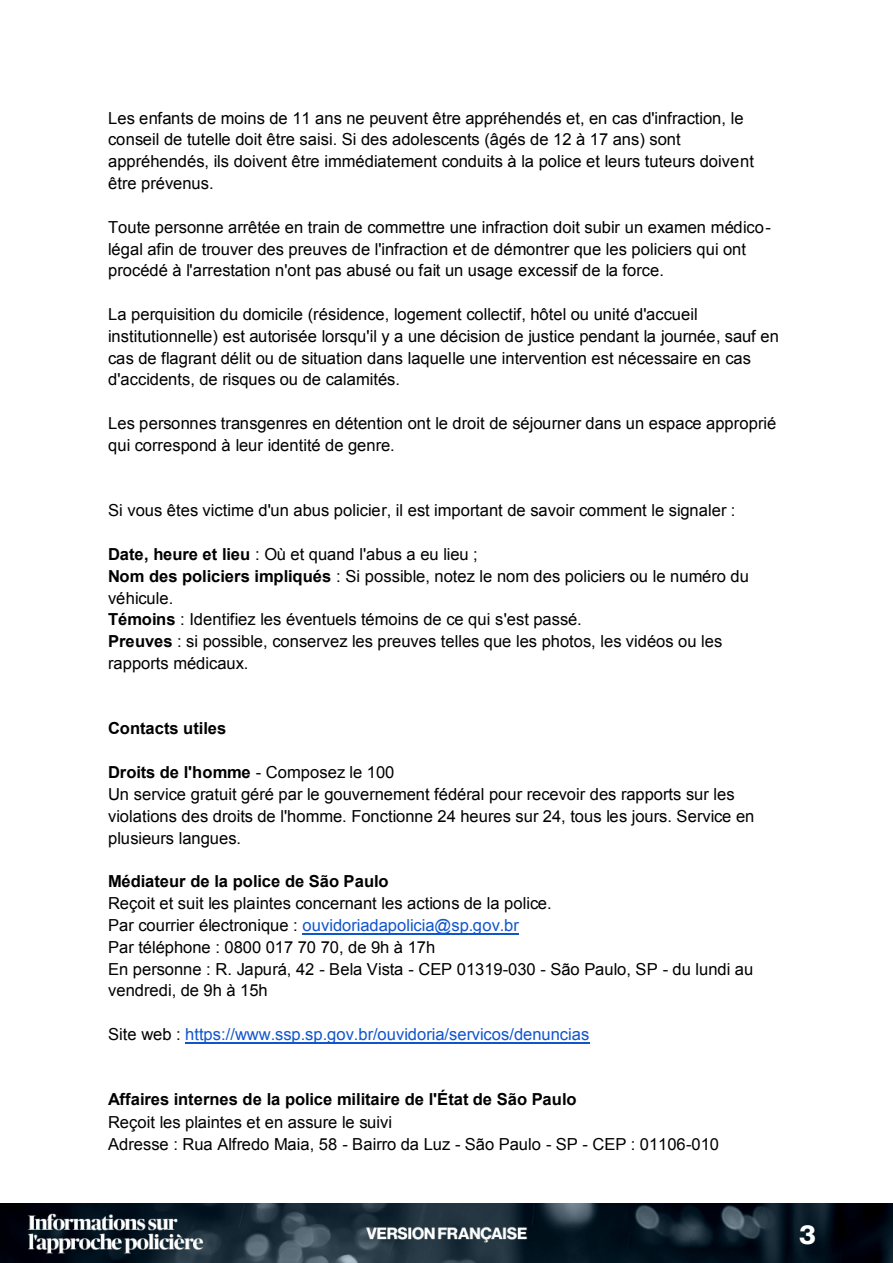
<style>
.page{position:relative;width:893px;height:1263px;background:#fff}
.page>*{position:absolute;margin:0;border:0;box-sizing:border-box;transform-origin:0 0}
.t1{font:27px "N Haas Grotesk DS Pro 75 Bd";color:#fff}
.t2{font:16.5px/21.9px "Arial";color:#000}
.t3{font:700 16.5px "Arial";color:#000}
.t4{font:16.5px "Arial";color:#15c}
.s1{font-weight:700}
.s2{color:#15c}
.s3{color:#000}
</style>
<div class="page">
<img style="left:0;top:1203px;width:893px;height:60px">
<hr style="left:303px;top:933px;width:216px;height:1px;background:#15c">
<hr style="left:185px;top:1042px;width:405px;height:1px;background:#15c">
<p class="t2" style="left:108px;top:107px;width:647px">Les enfants de moins de 11 ans ne peuvent être appréhendés et, en cas d'infraction, le conseil de tutelle doit être saisi. Si des adolescents (âgés de 12 à 17 ans) sont appréhendés, ils doivent être immédiatement conduits à la police et leurs tuteurs doivent être prévenus.</p>
<p class="t2" style="left:108px;top:216px;width:664px">Toute personne arrêtée en train de commettre une infraction doit subir un examen médico&shy;légal afin de trouver des preuves de l'infraction et de démontrer que les policiers qui ont procédé à l'arrestation n'ont pas abusé ou fait un usage excessif de la force.</p>
<p class="t2" style="left:108px;top:303px;width:673px">La perquisition du domicile (résidence, logement collectif, hôtel ou unité d'accueil institutionnelle) est autorisée lorsqu'il y a une décision de justice pendant la journée, sauf en cas de flagrant délit ou de situation dans laquelle une intervention est nécessaire en cas d'accidents, de risques ou de calamités.</p>
<p class="t2" style="left:108px;top:413px;width:670px">Les personnes transgenres en détention ont le droit de séjourner dans un espace approprié qui correspond à leur identité de genre.</p>
<p class="t2" style="left:108px;top:500px;width:629px">Si vous êtes victime d'un abus policier, il est important de savoir comment le signaler :</p>
<p class="t2" style="left:108px;top:543px;width:642px"><span class="s1">Date, heure et lieu</span> : Où et quand l'abus a eu lieu ;<br><span class="s1">Nom des policiers impliqués</span> : Si possible, notez le nom des policiers ou le numéro du véhicule.<br><span class="s1">Témoins</span> : Identifiez les éventuels témoins de ce qui s'est passé.<br><span class="s1">Preuves</span> : si possible, conservez les preuves telles que les photos, les vidéos ou les rapports médicaux.</p>
<p class="t3" style="left:108px;top:718px;width:120px">Contacts utiles</p>
<p class="t2" style="left:108px;top:761px;width:648px"><span class="s1">Droits de l'homme</span> - Composez le 100<br>Un service gratuit géré par le gouvernement fédéral pour recevoir des rapports sur les violations des droits de l'homme. Fonctionne 24 heures sur 24, tous les jours. Service en plusieurs langues.</p>
<p class="t3" style="left:108px;top:870px;width:282px">Médiateur de la police de São Paulo</p>
<p class="t2" style="left:108px;top:893px;width:647px">Reçoit et suit les plaintes concernant les actions de la police.<br>Par courrier électronique : <span class="s2">ouvidoriadapolicia@sp.gov.br<br></span>Par téléphone : 0800 017 70 70, de 9h à 17h<br>En personne : R. Japurá, 42 - Bela Vista - CEP 01319-030 - São Paulo, SP - du lundi au vendredi, de 9h à 15h</p>
<p class="t4" style="left:108px;top:1024px;width:483px"><span class="s3">Site web :</span> https://www.ssp.sp.gov.br/ouvidoria/servicos/denuncias</p>
<p class="t3" style="left:108px;top:1088px;width:470px">Affaires internes de la police militaire de l'État de São Paulo</p>
<p class="t2" style="left:108px;top:1111px;width:612px">Reçoit les plaintes et en assure le suivi<br>Adresse : Rua Alfredo Maia, 58 - Bairro da Luz - São Paulo - SP - CEP : 01106-010</p>
<h1 class="t1" style="left:799px;top:1218px;width:18px">3</h1>
</div>
